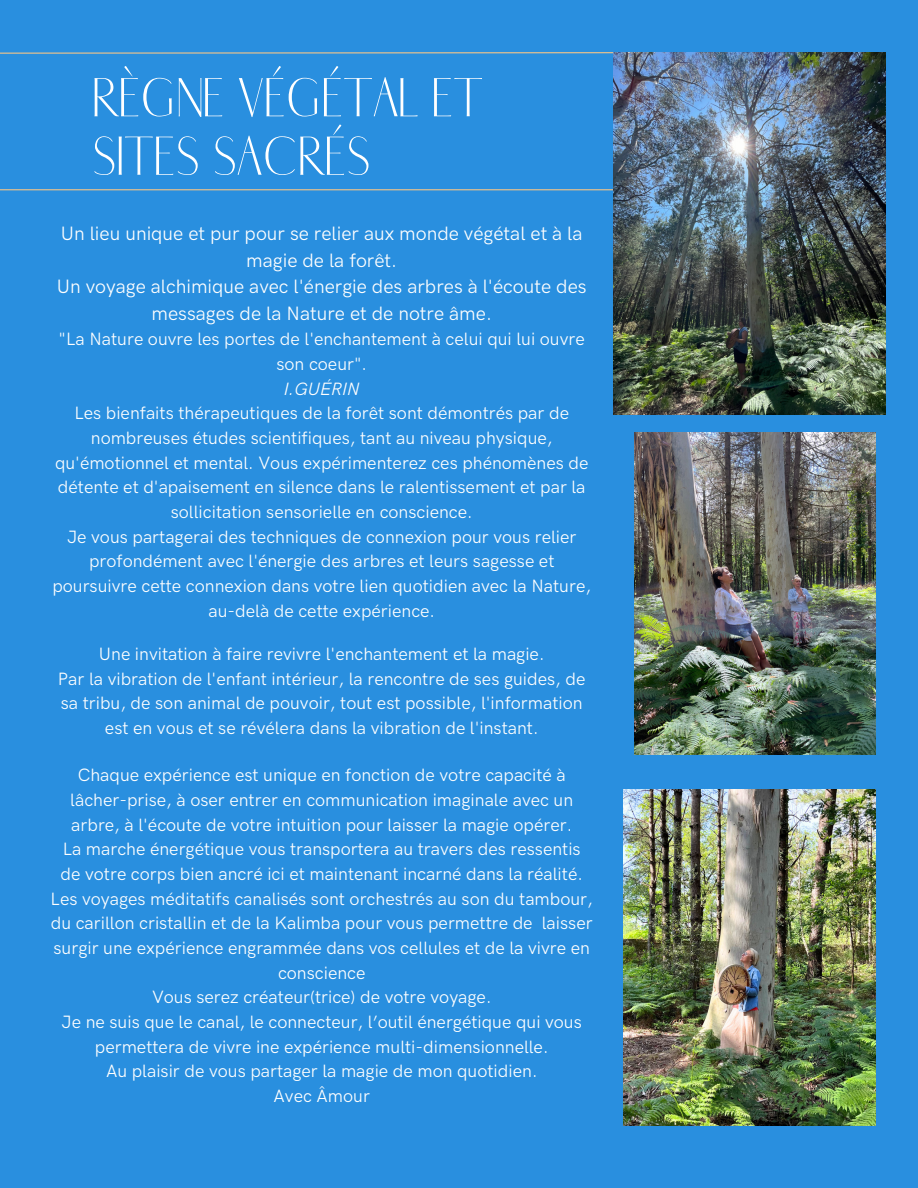
<style>
.page{position:relative;width:918px;height:1188px;background:#298fdf}
.page>*{position:absolute;margin:0;border:0;box-sizing:border-box;transform-origin:0 0}
.t1{font:300 52.5px/58.5px "Abiah";color:#fff}
.t2{font:19.35px/26.7px "HK Grotesk Pro";color:#fff;text-align:center}
.t3{font:17.85px/24.8px "HK Grotesk Pro";color:#fff;text-align:center}
.t4{font:italic 17.85px "HK Grotesk Pro";color:#fff}
</style>
<div class="page">
<svg style="left:0;top:52px;width:750px;height:2px"></svg>
<hr style="left:0;top:189px;width:634px;height:1px;background:#f4c588">
<img style="left:613px;top:53px;width:273px;height:362px">
<img style="left:634px;top:433px;width:242px;height:322px">
<img style="left:623px;top:789px;width:252px;height:336px">
<p class="t1" style="left:92px;top:69px;width:393px">RÈGNE VÉGÉTAL ET<br>SITES SACRÉS</p>
<p class="t2" style="left:61px;top:221px;width:523px">Un lieu unique et pur pour se relier aux monde végétal et à la magie de la forêt.</p>
<p class="t2" style="left:57px;top:274px;width:531px">Un voyage alchimique avec l'énergie des arbres à l'écoute des messages de la Nature et de notre âme.</p>
<p class="t3" style="left:59px;top:327px;width:528px">"La Nature ouvre les portes de l'enchantement à celui qui lui ouvre son coeur".</p>
<p class="t4" style="left:284px;top:379px;width:77px">I.GUÉRIN</p>
<p class="t3" style="left:55px;top:402px;width:535px">Les bienfaits thérapeutiques de la forêt sont démontrés par de nombreuses études scientifiques, tant au niveau physique, qu'émotionnel et mental. Vous expérimenterez ces phénomènes de détente et d'apaisement en silence dans le ralentissement et par la sollicitation sensorielle en conscience.</p>
<p class="t3" style="left:52px;top:525px;width:540px">Je vous partagerai des techniques de connexion pour vous relier profondément avec l'énergie des arbres et leurs sagesse et poursuivre cette connexion dans votre lien quotidien avec la Nature, au-delà de cette expérience.</p>
<p class="t3" style="left:99px;top:642px;width:447px">Une invitation à faire revivre l'enchantement et la magie.</p>
<p class="t3" style="left:58px;top:667px;width:529px">Par la vibration de l'enfant intérieur, la rencontre de ses guides, de sa tribu, de son animal de pouvoir, tout est possible, l'information est en vous et se révélera dans la vibration de l'instant.</p>
<p class="t3" style="left:70px;top:764px;width:504px">Chaque expérience est unique en fonction de votre capacité à lâcher-prise, à oser entrer en communication imaginale avec un arbre, à l'écoute de votre intuition pour laisser la magie opérer.</p>
<p class="t3" style="left:61px;top:838px;width:524px;text-align:left">La marche énergétique vous transportera au travers des ressentis de votre corps bien ancré ici et maintenant incarné dans la réalité.</p>
<p class="t3" style="left:51px;top:887px;width:544px">Les voyages méditatifs canalisés sont orchestrés au son du tambour, du carillon cristallin et de la Kalimba pour vous permettre de laisser surgir une expérience engrammée dans vos cellules et de la vivre en conscience</p>
<p class="t3" style="left:152px;top:986px;width:341px">Vous serez créateur(trice) de votre voyage.</p>
<p class="t3" style="left:62px;top:1010px;width:522px">Je ne suis que le canal, le connecteur, l’outil énergétique qui vous permettera de vivre ine expérience multi-dimensionnelle.</p>
<p class="t3" style="left:106px;top:1060px;width:433px">Au plaisir de vous partager la magie de mon quotidien.</p>
<p class="t3" style="left:274px;top:1084px;width:98px">Avec Âmour</p>
</div>
